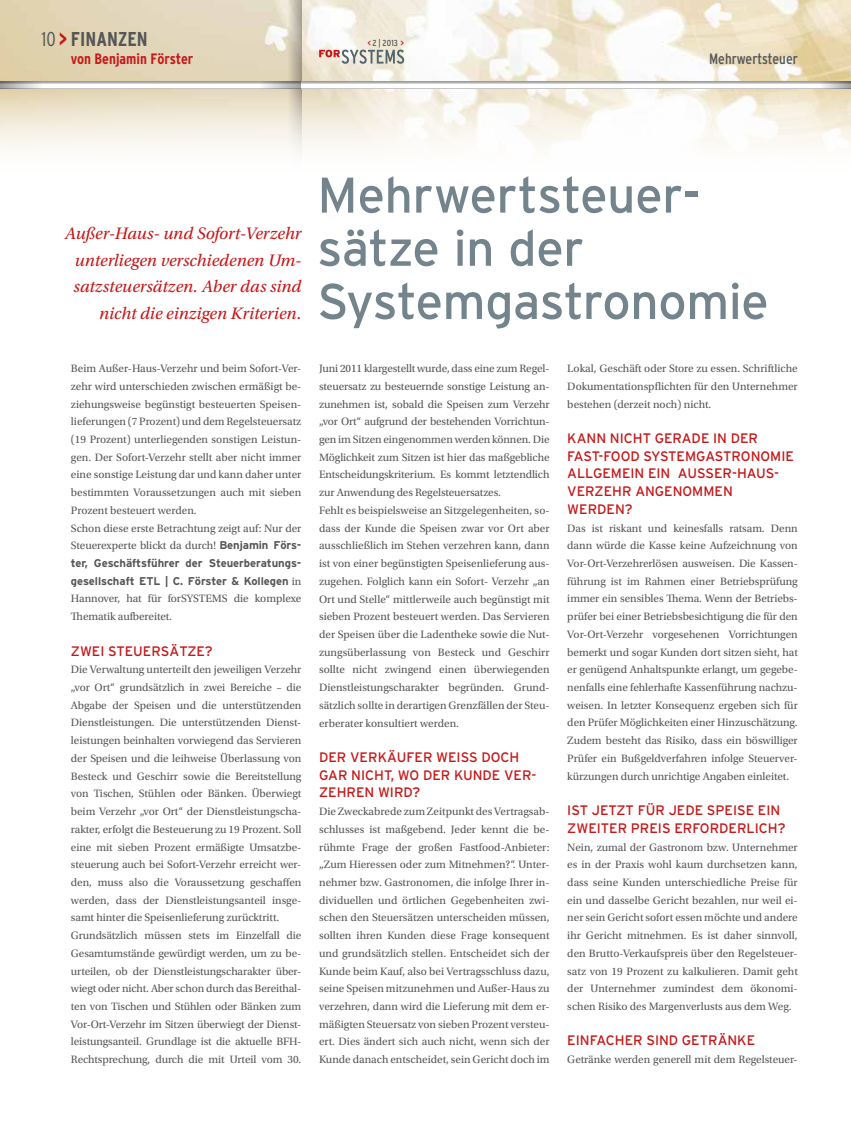
<style>
.page{position:relative;width:851px;height:1134px;background:#fff}
.page>*{position:absolute;margin:0;border:0;box-sizing:border-box;transform-origin:0 0}
.t1{font:50px/53.1px "Interstate";letter-spacing:-.015em;color:#73848d}
.t2{font:700 condensed 20px "Interstate";color:#565656}
.t3{font:italic 17.5px/26.6px "Utopia Std";color:#c51718;text-align:right}
.t4{font:700 condensed 15px "Interstate";color:#c51718}
.t5{font:condensed 15px "Interstate";color:#565656}
.t6{font:13.75px/17.8px "Interstate";color:#c51718}
.t7{font:11.25px/17.8px "Utopia Std";letter-spacing:-.005em;color:#565656}
.t8{font:700 11.25px/17.8px "Interstate";letter-spacing:-.005em;color:#565656}
.t9{font:condensed 8.75px "Interstate";color:#565656}
.s1{font-weight:300}
.s2{font-size:20.62px;color:#c51718}
.s3{font-stretch:normal;color:#c51718}
.s4{font-family:"Interstate";font-weight:700}
.s5{font-family:"Utopia Std";font-weight:400}
</style>
<div class="page">
<img style="left:0;top:0;width:850px;height:153px">
<svg style="left:287px;top:0;width:14px;height:153px;background:#d4cdbe"></svg>
<svg style="left:319px;top:50px;width:85px;height:14px"></svg>
<div style="left:25px;top:81px;width:251px;height:8px;background:#fff"></div>
<svg style="left:264px;top:84px;width:37px;height:3px"></svg>
<svg style="left:0;top:84px;width:38px;height:3px"></svg>
<hr style="left:0;top:81px;width:301px;height:3px;background:#9c9d9d">
<hr style="left:0;top:87px;width:301px;height:2px;background:#9c9d9d">
<div style="left:301px;top:81px;width:549px;height:8px;background:#fff"></div>
<svg style="left:823px;top:84px;width:27px;height:3px"></svg>
<hr style="left:301px;top:81px;width:549px;height:3px;background:#9c9d9d">
<hr style="left:301px;top:87px;width:549px;height:2px;background:#9c9d9d">
<h2 class="t2" style="left:41px;top:28px;width:108px"><span class="s1">10</span> <span class="s2">&gt;</span> FINANZEN</h2>
<p class="t9" style="left:367px;top:38px;width:38px"><span class="s3">&lt;</span>2 | 2013 <span class="s3">&gt;</span></p>
<h3 class="t4" style="left:71px;top:50px;width:124px">von Benjamin Förster</h3>
<h3 class="t5" style="left:709px;top:50px;width:90px">Mehrwertsteuer</h3>
<h3 class="t3" style="left:65px;top:220px;width:238px">Außer-Haus- und Sofort-Verzehr unterliegen verschiedenen Um&shy;satzsteuersätzen. Aber das sind nicht die einzigen Kriterien.</h3>
<p class="t7" style="left:71px;top:360px;width:232px">Beim Außer-Haus-Verzehr und beim Sofort-Ver&shy;zehr wird unterschieden zwischen ermäßigt be&shy;ziehungsweise begünstigt besteuerten Speisen&shy;lieferungen (7 Prozent) und dem Regelsteuersatz (19 Prozent) unterliegenden sonstigen Leistun&shy;gen. Der Sofort-Verzehr stellt aber nicht immer eine sonstige Leistung dar und kann daher unter bestimmten Voraussetzungen auch mit sieben Prozent besteuert werden.<br>Schon diese erste Betrachtung zeigt auf: Nur der Steuerexperte blickt da durch! <span class="s4">Benjamin Förs-</span></p>
<p class="t8" style="left:71px;top:554px;width:232px">ter, Geschäftsführer der Steuerberatungs&shy;gesellschaft ETL | C. Förster &amp; Kollegen <span class="s5">in</span></p>
<p class="t7" style="left:71px;top:590px;width:232px">Hannover, hat für forSYSTEMS die komplexe<br>Thematik aufbereitet.</p>
<p class="t6" style="left:71px;top:642px;width:143px">ZWEI STEUERSÄTZE?</p>
<p class="t7" style="left:71px;top:661px;width:232px">Die Verwaltung unterteilt den jeweiligen Verzehr „vor Ort“ grundsätzlich in zwei Bereiche – die Abgabe der Speisen und die unterstützenden Dienstleistungen. Die unterstützenden Dienst&shy;leistungen beinhalten vorwiegend das Servieren der Speisen und die leihweise Überlassung von Besteck und Geschirr sowie die Bereitstellung von Tischen, Stühlen oder Bänken. Überwiegt beim Verzehr „vor Ort“ der Dienstleistungscha&shy;rakter, erfolgt die Besteuerung zu 19 Prozent. Soll eine mit sieben Prozent ermäßigte Umsatzbe&shy;steuerung auch bei Sofort-Verzehr erreicht wer&shy;den, muss also die Voraussetzung geschaffen werden, dass der Dienstleistungsanteil insge&shy;samt hinter die Speisenlieferung zurücktritt.<br>Grundsätzlich müssen stets im Einzelfall die Gesamtumstände gewürdigt werden, um zu be&shy;urteilen, ob der Dienstleistungscharakter über&shy;wiegt oder nicht. Aber schon durch das Bereithal&shy;ten von Tischen und Stühlen oder Bänken zum Vor-Ort-Verzehr im Sitzen überwiegt der Dienst&shy;leistungsanteil. Grundlage ist die aktuelle BFH-Rechtsprechung, durch die mit Urteil vom 30.</p>
<h1 class="t1" style="left:317px;top:168px;width:453px">Mehrwertsteuer&shy;sätze in der<br>Systemgastronomie</h1>
<p class="t7" style="left:319px;top:360px;width:232px">Juni 2011 klargestellt wurde, dass eine zum Regel&shy;steuersatz zu besteuernde sonstige Leistung an&shy;zunehmen ist, sobald die Speisen zum Verzehr „vor Ort“ aufgrund der bestehenden Vorrichtun&shy;gen im Sitzen eingenommen werden können. Die Möglichkeit zum Sitzen ist hier das maßgebliche Entscheidungskriterium. Es kommt letztendlich zur Anwendung des Regelsteuersatzes.<br>Fehlt es beispielsweise an Sitzgelegenheiten, so&shy;dass der Kunde die Speisen zwar vor Ort aber ausschließlich im Stehen verzehren kann, dann ist von einer begünstigten Speisenlieferung aus&shy;zugehen. Folglich kann ein Sofort- Verzehr „an Ort und Stelle“ mittlerweile auch begünstigt mit sieben Prozent besteuert werden. Das Servieren der Speisen über die Ladentheke sowie die Nut&shy;zungsüberlassung von Besteck und Geschirr sollte nicht zwingend einen überwiegenden Dienstleistungscharakter begründen. Grund&shy;sätzlich sollte in derartigen Grenzfällen der Steu&shy;erberater konsultiert werden.</p>
<p class="t6" style="left:319px;top:748px;width:219px">DER VERKÄUFER WEISS DOCH<br>GAR NICHT, WO DER KUNDE VER-<br>ZEHREN WIRD?</p>
<p class="t7" style="left:319px;top:803px;width:232px;text-align:justify">Die Zweckabrede zum Zeitpunkt des Vertragsab&shy;schlusses ist maßgebend. Jeder kennt die be&shy;rühmte Frage der großen Fastfood-Anbieter: „Zum Hieressen oder zum Mitnehmen?“. Unter&shy;nehmer bzw. Gastronomen, die infolge Ihrer in&shy;dividuellen und örtlichen Gegebenheiten zwi&shy;schen den Steuersätzen unterscheiden müssen, sollten ihren Kunden diese Frage konsequent und grundsätzlich stellen. Entscheidet sich der Kunde beim Kauf, also bei Vertragsschluss dazu, seine Speisen mitzunehmen und Außer-Haus zu verzehren, dann wird die Lieferung mit dem er&shy;mäßigten Steuersatz von sieben Prozent versteu&shy;ert. Dies ändert sich auch nicht, wenn sich der Kunde danach entscheidet, sein Gericht doch im</p>
<p class="t7" style="left:567px;top:360px;width:232px;text-align:justify">Lokal, Geschäft oder Store zu essen. Schriftliche Dokumentationspflichten für den Unternehmer bestehen (derzeit noch) nicht.</p>
<p class="t6" style="left:567px;top:429px;width:228px">KANN NICHT GERADE IN DER<br>FAST-FOOD SYSTEMGASTRONOMIE<br>ALLGEMEIN EIN AUSSER-HAUS-<br>VERZEHR ANGENOMMEN<br>WERDEN?</p>
<p class="t7" style="left:567px;top:519px;width:232px;text-align:justify">Das ist riskant und keinesfalls ratsam. Denn dann würde die Kasse keine Aufzeichnung von Vor-Ort-Verzehrerlösen ausweisen. Die Kassen&shy;führung ist im Rahmen einer Betriebsprüfung immer ein sensibles Thema. Wenn der Betriebs&shy;prüfer bei einer Betriebsbesichtigung die für den Vor-Ort-Verzehr vorgesehenen Vorrichtungen bemerkt und sogar Kunden dort sitzen sieht, hat er genügend Anhaltspunkte erlangt, um gegebe&shy;nenfalls eine fehlerhafte Kassenführung nachzu&shy;weisen. In letzter Konsequenz ergeben sich für den Prüfer Möglichkeiten einer Hinzuschätzung.<br>Zudem besteht das Risiko, dass ein böswilliger Prüfer ein Bußgeldverfahren infolge Steuerver&shy;kürzungen durch unrichtige Angaben einleitet.</p>
<p class="t6" style="left:567px;top:801px;width:220px">IST JETZT FÜR JEDE SPEISE EIN<br>ZWEITER PREIS ERFORDERLICH?</p>
<p class="t7" style="left:567px;top:838px;width:232px;text-align:justify">Nein, zumal der Gastronom bzw. Unternehmer es in der Praxis wohl kaum durchsetzen kann, dass seine Kunden unterschiedliche Preise für ein und dasselbe Gericht bezahlen, nur weil ei&shy;ner sein Gericht sofort essen möchte und andere ihr Gericht mitnehmen. Es ist daher sinnvoll, den Brutto-Verkaufspreis über den Regelsteuer&shy;satz von 19 Prozent zu kalkulieren. Damit geht der Unternehmer zumindest dem ökonomi&shy;schen Risiko des Margenverlusts aus dem Weg.</p>
<p class="t6" style="left:567px;top:1031px;width:189px">EINFACHER SIND GETRÄNKE</p>
<p class="t7" style="left:567px;top:1051px;width:232px">Getränke werden generell mit dem Regelsteuer-</p>
</div>
